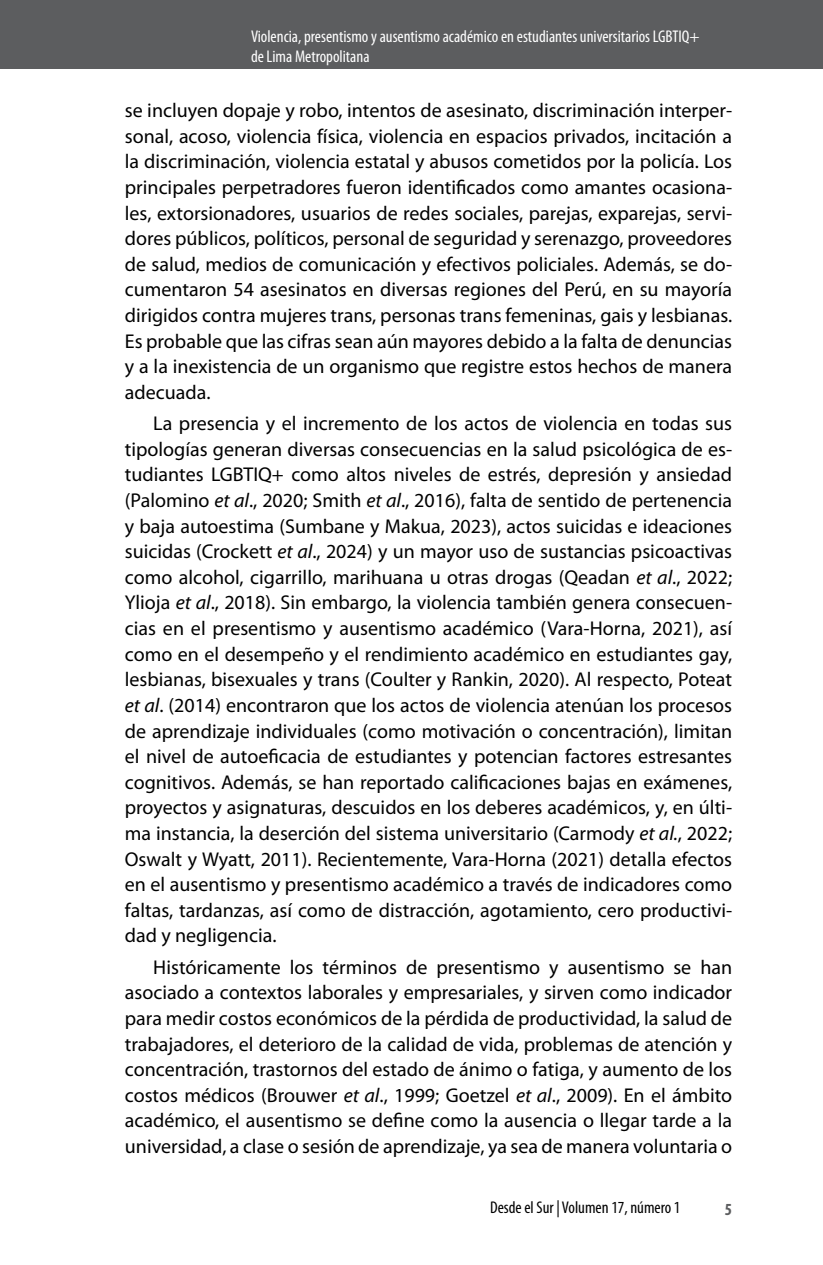
<style>
.page{position:relative;width:823px;height:1265px;background:#fff}
.page>*{position:absolute;margin:0;border:0;box-sizing:border-box;transform-origin:0 0}
.t1{font:20px/25.6px "Myriad Pro";color:#000;text-align:justify}
.t2{font:condensed 17px/20px "Myriad Pro";color:#fff}
.t3{font:condensed 17px "Myriad Pro";color:#000}
.t4{font:700 condensed 17px "Myriad Pro";color:#5c5d5f}
.s1{font-style:italic}
</style>
<div class="page">
<div style="left:0;top:0;width:822px;height:68px;background:#5c5d5f"></div>
<p class="t2" style="left:251px;top:26px;width:450px">Violencia, presentismo y ausentismo académico en estudiantes universitarios LGBTIQ+ de Lima Metropolitana</p>
<p class="t1" style="left:125px;top:97px;width:608px">se incluyen dopaje y robo, intentos de asesinato, discriminación interper&shy;sonal, acoso, violencia física, violencia en espacios privados, incitación a la discriminación, violencia estatal y abusos cometidos por la policía. Los principales perpetradores fueron identificados como amantes ocasiona&shy;les, extorsionadores, usuarios de redes sociales, parejas, exparejas, servi&shy;dores públicos, políticos, personal de seguridad y serenazgo, proveedores de salud, medios de comunicación y efectivos policiales. Además, se do&shy;cumentaron 54 asesinatos en diversas regiones del Perú, en su mayoría dirigidos contra mujeres trans, personas trans femeninas, gais y lesbianas.<br>Es probable que las cifras sean aún mayores debido a la falta de denuncias y a la inexistencia de un organismo que registre estos hechos de manera adecuada.</p>
<p class="t1" style="left:125px;top:410px;width:608px;text-indent:28px">La presencia y el incremento de los actos de violencia en todas sus tipologías generan diversas consecuencias en la salud psicológica de es&shy;tudiantes LGBTIQ+ como altos niveles de estrés, depresión y ansiedad (Palomino <span class="s1">et al</span>., 2020; Smith <span class="s1">et al</span>., 2016), falta de sentido de pertenencia y baja autoestima (Sumbane y Makua, 2023), actos suicidas e ideaciones suicidas (Crockett <span class="s1">et al</span>., 2024) y un mayor uso de sustancias psicoactivas como alcohol, cigarrillo, marihuana u otras drogas (Qeadan <span class="s1">et al</span>., 2022; Ylioja <span class="s1">et al</span>., 2018). Sin embargo, la violencia también genera consecuen&shy;cias en el presentismo y ausentismo académico (Vara-Horna, 2021), así como en el desempeño y el rendimiento académico en estudiantes gay, lesbianas, bisexuales y trans (Coulter y Rankin, 2020). Al respecto, Poteat <span class="s1">et al</span>. (2014) encontraron que los actos de violencia atenúan los procesos de aprendizaje individuales (como motivación o concentración), limitan el nivel de autoeficacia de estudiantes y potencian factores estresantes cognitivos. Además, se han reportado calificaciones bajas en exámenes, proyectos y asignaturas, descuidos en los deberes académicos, y, en últi&shy;ma instancia, la deserción del sistema universitario (Carmody <span class="s1">et al.</span>, 2022; Oswalt y Wyatt, 2011). Recientemente, Vara-Horna (2021) detalla efectos en el ausentismo y presentismo académico a través de indicadores como faltas, tardanzas, así como de distracción, agotamiento, cero productivi&shy;dad y negligencia.</p>
<p class="t1" style="left:125px;top:953px;width:608px;text-indent:28px">Históricamente los términos de presentismo y ausentismo se han asociado a contextos laborales y empresariales, y sirven como indicador para medir costos económicos de la pérdida de productividad, la salud de trabajadores, el deterioro de la calidad de vida, problemas de atención y concentración, trastornos del estado de ánimo o fatiga, y aumento de los costos médicos (Brouwer <span class="s1">et al</span>., 1999; Goetzel <span class="s1">et al</span>., 2009). En el ámbito académico, el ausentismo se define como la ausencia o llegar tarde a la universidad, a clase o sesión de aprendizaje, ya sea de manera voluntaria o</p>
<p class="t3" style="left:489px;top:1196px;width:192px">Desde el Sur | Volumen 17, número 1</p>
<p class="t4" style="left:724px;top:1198px;width:9px">5</p>
</div>
